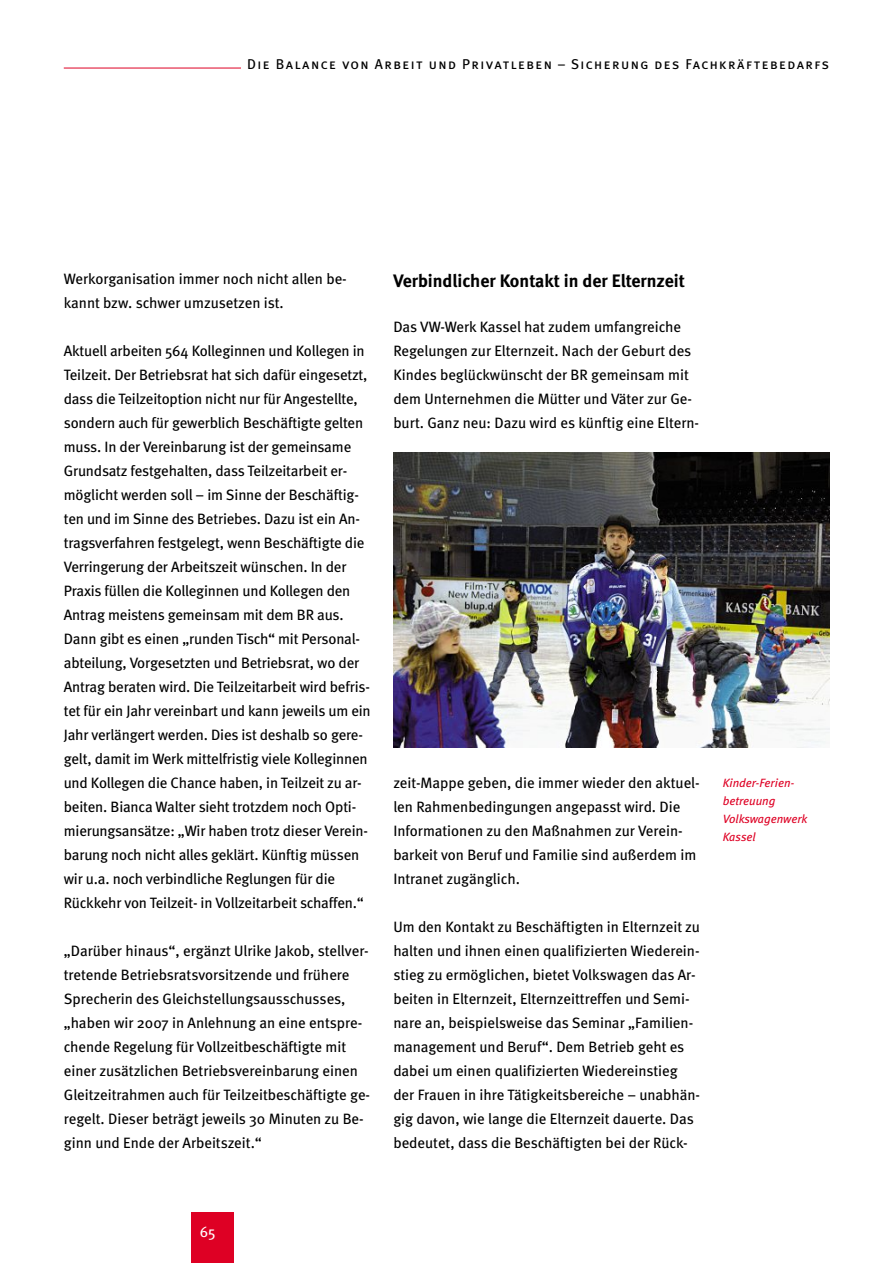
<style>
.page{position:relative;width:893px;height:1263px;background:#fff}
.page>*{position:absolute;margin:0;border:0;box-sizing:border-box;transform-origin:0 0}
.t1{font:700 18px "Meta";color:#000}
.t2{font:15px/24px "Meta";letter-spacing:-.01em;color:#000}
.t3{font:15px "Meta";color:#fff}
.t4{font:14.25px "Meta Plus Book Caps";letter-spacing:.1em;color:#000}
.t5{font:italic 12px/18px "Meta";color:#de0024}
</style>
<div class="page">
<div style="left:191px;top:1212px;width:43px;height:51px;background:#de0024"></div>
<hr style="left:64px;top:68px;width:177px;height:1px;background:#de0024">
<img style="left:393px;top:452px;width:436px;height:296px">
<p class="t4" style="left:247px;top:55px;width:583px">Die Balance von Arbeit und Privatleben – Sicherung des Fachkräftebedarfs</p>
<p class="t2" style="left:64px;top:267px;width:285px">Werkorganisation immer noch nicht allen be&shy;kannt bzw. schwer umzusetzen ist.</p>
<p class="t2" style="left:64px;top:339px;width:308px">Aktuell arbeiten 564 Kolleginnen und Kollegen in Teilzeit. Der Betriebsrat hat sich dafür eingesetzt, dass die Teilzeitoption nicht nur für Angestellte, sondern auch für gewerblich Beschäftigte gelten muss. In der Vereinbarung ist der gemeinsame Grundsatz festgehalten, dass Teilzeitarbeit er&shy;möglicht werden soll – im Sinne der Beschäftig&shy;ten und im Sinne des Betriebes. Dazu ist ein An&shy;tragsverfahren festgelegt, wenn Beschäftigte die Verringerung der Arbeitszeit wünschen. In der Praxis füllen die Kolleginnen und Kollegen den Antrag meistens gemeinsam mit dem BR aus.<br>Dann gibt es einen „runden Tisch“ mit Personal&shy;abteilung, Vorgesetzten und Betriebsrat, wo der Antrag beraten wird. Die Teilzeitarbeit wird befris&shy;tet für ein Jahr vereinbart und kann jeweils um ein Jahr verlängert werden. Dies ist deshalb so gere&shy;gelt, damit im Werk mittelfristig viele Kolleginnen und Kollegen die Chance haben, in Teilzeit zu ar&shy;beiten. Bianca Walter sieht trotzdem noch Opti&shy;mierungsansätze: „Wir haben trotz dieser Verein&shy;barung noch nicht alles geklärt. Künftig müssen wir u.a. noch verbindliche Reglungen für die Rückkehr von Teilzeit- in Vollzeitarbeit schaffen.“</p>
<p class="t2" style="left:64px;top:939px;width:308px">„Darüber hinaus“, ergänzt Ulrike Jakob, stellver&shy;tretende Betriebsratsvorsitzende und frühere Sprecherin des Gleichstellungsausschusses, „haben wir 2007 in Anlehnung an eine entspre&shy;chende Regelung für Vollzeitbeschäftigte mit einer zusätzlichen Betriebsvereinbarung einen Gleitzeitrahmen auch für Teilzeitbeschäftigte ge&shy;regelt. Dieser beträgt jeweils 30 Minuten zu Be&shy;ginn und Ende der Arbeitszeit.“</p>
<p class="t1" style="left:393px;top:270px;width:293px">Verbindlicher Kontakt in der Elternzeit</p>
<p class="t2" style="left:393px;top:315px;width:307px">Das VW-Werk Kassel hat zudem umfangreiche Regelungen zur Elternzeit. Nach der Geburt des Kindes beglückwünscht der BR gemeinsam mit dem Unternehmen die Mütter und Väter zur Ge&shy;burt. Ganz neu: Dazu wird es künftig eine Eltern-</p>
<p class="t2" style="left:393px;top:771px;width:308px">zeit-Mappe geben, die immer wieder den aktuel&shy;len Rahmenbedingungen angepasst wird. Die Informationen zu den Maßnahmen zur Verein&shy;barkeit von Beruf und Familie sind außerdem im Intranet zugänglich.</p>
<p class="t2" style="left:393px;top:915px;width:308px">Um den Kontakt zu Beschäftigten in Elternzeit zu halten und ihnen einen qualifizierten Wiederein&shy;stieg zu ermöglichen, bietet Volkswagen das Ar&shy;beiten in Elternzeit, Elternzeittreffen und Semi&shy;nare an, beispielsweise das Seminar „Familien&shy;management und Beruf“. Dem Betrieb geht es dabei um einen qualifizierten Wiedereinstieg der Frauen in ihre Tätigkeitsbereiche – unabhän&shy;gig davon, wie lange die Elternzeit dauerte. Das bedeutet, dass die Beschäftigten bei der Rück-</p>
<p class="t5" style="left:723px;top:775px;width:86px">Kinder-Ferien&shy;betreuung<br>Volkswagenwerk<br>Kassel</p>
<p class="t3" style="left:200px;top:1223px;width:17px">65</p>
</div>
